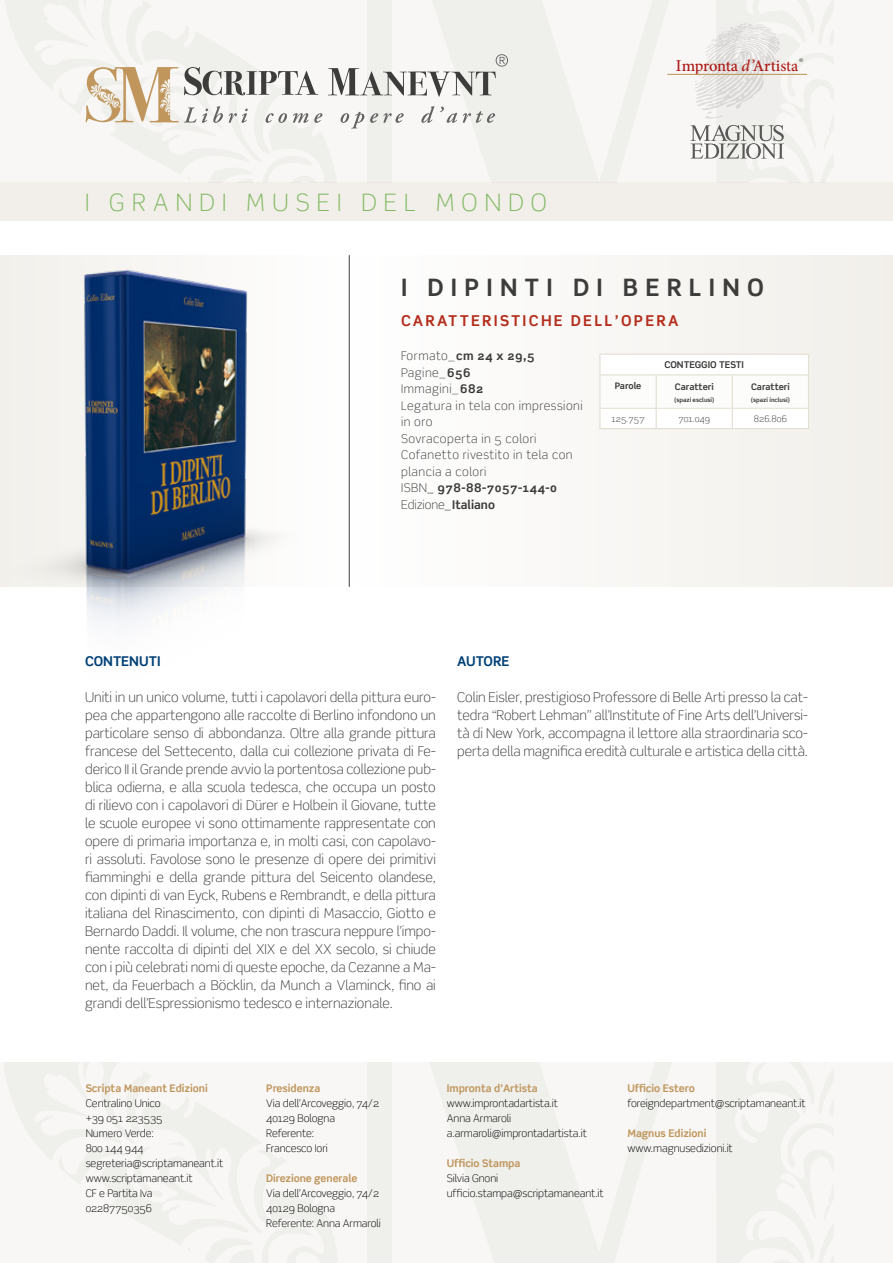
<style>
.page{position:relative;width:893px;height:1263px;background:#fff}
.page>*{position:absolute;margin:0;border:0;box-sizing:border-box;transform-origin:0 0}
.t1{font:300 24px "Scene";letter-spacing:.3em;color:#81b963}
.t2{font:700 24px "Scene";letter-spacing:.3em;color:#3c3c3b}
.t3{font:500 16.5px "Minion Pro";letter-spacing:-.01em;color:#ac1410}
.t4{font:700 15px "Scene";letter-spacing:.15em;color:#b42e1d}
.t5{font:300 13.5px/18px "Scene";color:#3c3c3b;text-align:justify}
.t6{font:700 13.5px "Scene";color:#004177}
.t7{font:300 12px/16.5px "Scene";letter-spacing:.04em;color:#3c3c3b}
.t8{font:300 10.5px/15px "Scene";letter-spacing:-.005em;color:#000}
.t9{font:700 10.5px "Scene";letter-spacing:-.005em;color:#c0965c}
.t10{font:700 9.3px "Scene";color:#3c3c3b}
.t11{font:700 9px "Scene";color:#3c3c3b}
.t12{font:300 9px "Scene";color:#3c3c3b}
.t13{font:700 6px "Scene";color:#3c3c3b}
.s1{font-style:italic}
.s2{font-weight:400}
.s3{font-weight:400;font-size:15px;color:#646363}
.s4{color:#646363}
.s5{font-weight:700}
</style>
<div class="page">
<div style="left:0;top:183px;width:893px;height:38px;background:#f2efea"></div>
<div style="left:350px;top:255px;width:543px;height:332px;background:#f9f7f5"></div>
<svg style="left:338px;top:0;width:555px;height:183px;fill:#f8f7f5"></svg>
<svg style="left:0;top:0;width:338px;height:183px;fill:#f8f7f5"></svg>
<svg style="left:367px;top:1062px;width:467px;height:201px;fill:#f8f7f5"></svg>
<svg style="left:3px;top:1062px;width:335px;height:201px;fill:#f8f7f5"></svg>
<svg style="left:86px;top:54px;width:422px;height:75px"></svg>
<svg style="left:694px;top:23px;width:87px;height:96px"></svg>
<hr style="left:668px;top:74px;width:139px;height:1px;background:#c0965c">
<svg style="left:690px;top:125px;width:94px;height:34px"></svg>
<img style="left:0;top:255px;width:350px;height:369px">
<hr style="left:599px;top:354px;width:57px;height:1px;background:#e4dfd4">
<svg style="left:599px;top:355px;width:210px;height:74px"></svg>
<hr style="left:656px;top:354px;width:76px;height:1px;background:#e4dfd4">
<hr style="left:732px;top:354px;width:77px;height:1px;background:#e4dfd4">
<hr style="left:599px;top:374px;width:57px;height:1px;background:#e4dfd4">
<hr style="left:656px;top:374px;width:76px;height:1px;background:#e4dfd4">
<hr style="left:732px;top:374px;width:77px;height:1px;background:#e4dfd4">
<hr style="left:656px;top:375px;width:1px;height:33px;background:#e4dfd4">
<hr style="left:732px;top:375px;width:1px;height:33px;background:#e4dfd4">
<h1 class="t1" style="left:85px;top:188px;width:463px">I GRANDI MUSEI DEL MONDO</h1>
<p class="t3" style="left:676px;top:54px;width:129px">Impronta <span class="s1">d’</span>Arti<span class="s2">sta</span><span class="s3">®</span></p>
<h1 class="t2" style="left:401px;top:272px;width:364px">I DIPINTI DI BERLINO</h1>
<p class="t4" style="left:401px;top:311px;width:279px">CARATTERISTICHE DELL’OPERA</p>
<p class="t7" style="left:401px;top:348px;width:183px">Formato<span class="s4">_</span> <span class="s5">cm 24 x 29,5<br></span>Pagine<span class="s4">_</span> <span class="s5">656<br></span>Immagini<span class="s4">_</span> <span class="s5">682<br></span>Legatura in tela con impressioni in oro<br>Sovracoperta in 5 colori<br>Cofanetto rivestito in tela con plancia a colori<br>ISBN_ <span class="s5">978-88-7057-144-0<br></span>Edizione_<span class="s5">Italiano</span></p>
<p class="t10" style="left:664px;top:359px;width:81px">CONTEGGIO TESTI</p>
<p class="t11" style="left:615px;top:380px;width:28px">Parole</p>
<p class="t11" style="left:675px;top:381px;width:40px">Caratteri</p>
<p class="t13" style="left:674px;top:396px;width:42px">(spazi esclusi)</p>
<p class="t11" style="left:751px;top:381px;width:40px">Caratteri</p>
<p class="t13" style="left:751px;top:396px;width:40px">(spazi inclusi)</p>
<p class="t12" style="left:611px;top:413px;width:35px">125.757</p>
<p class="t12" style="left:678px;top:413px;width:33px">701.049</p>
<p class="t12" style="left:754px;top:413px;width:35px">826.806</p>
<p class="t6" style="left:85px;top:653px;width:77px">CONTENUTI</p>
<p class="t5" style="left:85px;top:688px;width:352px">Uniti in un unico volume, tutti i capolavori della pittura euro&shy;pea che appartengono alle raccolte di Berlino infondono un particolare senso di abbondanza. Oltre alla grande pittura francese del Settecento, dalla cui collezione privata di Fe&shy;derico II il Grande prende avvio la portentosa collezione pub&shy;blica odierna, e alla scuola tedesca, che occupa un posto di rilievo con i capolavori di Dürer e Holbein il Giovane, tutte le scuole europee vi sono ottimamente rappresentate con opere di primaria importanza e, in molti casi, con capolavo&shy;ri assoluti. Favolose sono le presenze di opere dei primitivi fiamminghi e della grande pittura del Seicento olandese, con dipinti di van Eyck, Rubens e Rembrandt, e della pittura italiana del Rinascimento, con dipinti di Masaccio, Giotto e Bernardo Daddi. Il volume, che non trascura neppure l’impo&shy;nente raccolta di dipinti del XIX e del XX secolo, si chiude con i più celebrati nomi di queste epoche, da Cezanne a Ma&shy;net, da Feuerbach a Böcklin, da Munch a Vlaminck, fino ai grandi dell’Espressionismo tedesco e internazionale.</p>
<p class="t6" style="left:457px;top:653px;width:54px">AUTORE</p>
<p class="t5" style="left:457px;top:688px;width:352px">Colin Eisler, prestigioso Professore di Belle Arti presso la cat&shy;tedra “Robert Lehman” all’Institute of Fine Arts dell’Universi&shy;tà di New York, accompagna il lettore alla straordinaria sco&shy;perta della magnifica eredità culturale e artistica della città.</p>
<p class="t9" style="left:86px;top:1081px;width:124px">Scripta Maneant Edizioni</p>
<p class="t8" style="left:86px;top:1095px;width:139px">Centralino Unico<br>+39 051 223535<br>Numero Verde:<br>800 144 944 segreteria@scriptamaneant.it www.scriptamaneant.it<br>CF e Partita Iva<br>02287750356</p>
<p class="t9" style="left:266px;top:1081px;width:56px">Presidenza</p>
<p class="t8" style="left:266px;top:1095px;width:114px">Via dell’Arcoveggio, 74/2<br>40129 Bologna<br>Referente:<br>Francesco Iori</p>
<p class="t9" style="left:266px;top:1171px;width:93px">Direzione generale</p>
<p class="t8" style="left:266px;top:1185px;width:116px">Via dell’Arcoveggio, 74/2<br>40129 Bologna<br>Referente: Anna Armaroli</p>
<p class="t9" style="left:447px;top:1081px;width:92px">Impronta d’Artista</p>
<p class="t8" style="left:447px;top:1095px;width:142px">www.improntadartista.it<br>Anna Armaroli a.armaroli@improntadartista.it</p>
<p class="t9" style="left:447px;top:1156px;width:75px">Ufficio Stampa</p>
<p class="t8" style="left:447px;top:1171px;width:158px">Silvia Gnoni ufficio.stampa@scriptamaneant.it</p>
<p class="t9" style="left:627px;top:1081px;width:69px">Ufficio Estero</p>
<p class="t8" style="left:627px;top:1096px;width:180px">foreigndepartment@scriptamaneant.it</p>
<p class="t9" style="left:627px;top:1126px;width:81px">Magnus Edizioni</p>
<p class="t8" style="left:627px;top:1141px;width:107px">www.magnusedizioni.it</p>
</div>
